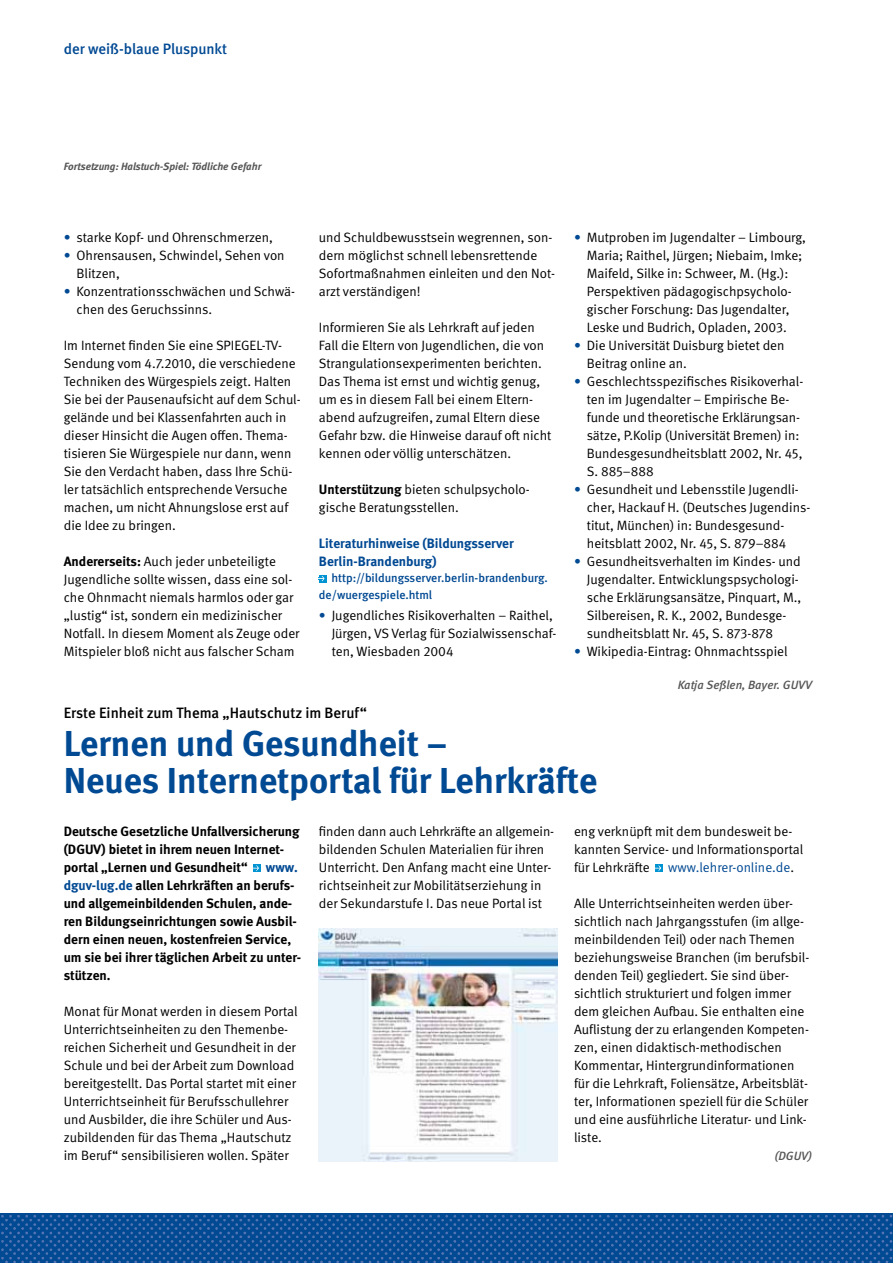
<style>
.page{position:relative;width:893px;height:1263px;background:#fff}
.page>*{position:absolute;margin:0;border:0;box-sizing:border-box;transform-origin:0 0}
.t1{font:700 36px/37.5px "DGUV Meta";color:#004993}
.t2{font:500 15px "DGUV Meta";color:#000}
.t3{font:500 15px "DGUV Meta";color:#004993}
.t4{font:13.5px/18px "DGUV Meta";color:#000}
.t5{font:700 13.5px/18px "DGUV Meta";color:#000}
.t6{font:700 13.5px/18px "DGUV Meta";color:#004993}
.t7{font:13.5px "DGUV Meta";color:#004993}
.t8{font:500 12px/16.5px "DGUV Meta";color:#004993}
.t9{font:italic 500 12px "DGUV Meta";color:#565656}
.t10{font:italic 700 10.5px "DGUV Meta";color:#565656}
.s1{color:#004993}
.s2{font-weight:700}
.s3{color:#000}
</style>
<div class="page">
<img style="left:0;top:1214px;width:893px;height:49px">
<svg style="left:319px;top:575px;width:7px;height:7px"></svg>
<div style="left:253px;top:864px;width:8px;height:8px;background:#0093d2"></div>
<svg style="left:253px;top:865px;width:6px;height:7px"></svg>
<svg style="left:656px;top:864px;width:7px;height:8px"></svg>
<img style="left:319px;top:928px;width:238px;height:233px">
<p class="t3" style="left:64px;top:40px;width:165px">der weiß-blaue Pluspunkt</p>
<p class="t10" style="left:64px;top:160px;width:199px">Fortsetzung: Halstuch-Spiel: Tödliche Gefahr</p>
<p class="t4" style="left:64px;top:228px;width:211px"><span class="s1">•</span> starke Kopf- und Ohrenschmerzen,</p>
<p class="t4" style="left:77px;top:246px;width:210px;text-indent:-13px"><span class="s1">•</span> Ohrensausen, Schwindel, Sehen von<br>Blitzen,</p>
<p class="t4" style="left:77px;top:282px;width:220px;text-indent:-13px"><span class="s1">•</span> Konzentrationsschwächen und Schwä&shy;chen des Geruchssinns.</p>
<p class="t4" style="left:64px;top:336px;width:238px">Im Internet finden Sie eine SPIEGEL-TV-Sendung vom 4.7.2010, die verschiedene Techniken des Würgespiels zeigt. Halten Sie bei der Pausenaufsicht auf dem Schul&shy;gelände und bei Klassenfahrten auch in dieser Hinsicht die Augen offen. Thema&shy;tisieren Sie Würgespiele nur dann, wenn Sie den Verdacht haben, dass Ihre Schü&shy;ler tatsächlich entsprechende Versuche machen, um nicht Ahnungslose erst auf die Idee zu bringen.</p>
<p class="t4" style="left:64px;top:552px;width:237px"><span class="s2">Andererseits:</span> Auch jeder unbeteiligte Jugendliche sollte wissen, dass eine sol&shy;che Ohnmacht niemals harmlos oder gar „lustig“ ist, sondern ein medizinischer Notfall. In diesem Moment als Zeuge oder Mitspieler bloß nicht aus falscher Scham</p>
<p class="t4" style="left:319px;top:228px;width:238px">und Schuldbewusstsein wegrennen, son&shy;dern möglichst schnell lebensrettende Sofortmaßnahmen einleiten und den Not&shy;arzt verständigen!</p>
<p class="t4" style="left:319px;top:318px;width:234px">Informieren Sie als Lehrkraft auf jeden Fall die Eltern von Jugendlichen, die von Strangulationsexperimenten berichten.<br>Das Thema ist ernst und wichtig genug, um es in diesem Fall bei einem Eltern&shy;abend aufzugreifen, zumal Eltern diese Gefahr bzw. die Hinweise darauf oft nicht kennen oder völlig unterschätzen.</p>
<p class="t4" style="left:319px;top:480px;width:211px"><span class="s2">Unterstützung</span> bieten schulpsycholo&shy;gische Beratungsstellen.</p>
<p class="t6" style="left:319px;top:534px;width:196px">Literaturhinweise (Bildungsserver<br>Berlin-Brandenburg)</p>
<p class="t8" style="left:319px;top:570px;width:230px;text-indent:13px">http://bildungsserver.berlin-brandenburg. de/wuergespiele.html</p>
<p class="t4" style="left:332px;top:606px;width:226px;text-indent:-13px"><span class="s1">•</span> Jugendliches Risikoverhalten – Raithel,<br>Jürgen, VS Verlag für Sozialwissenschaf&shy;ten, Wiesbaden 2004</p>
<p class="t4" style="left:587px;top:228px;width:221px;text-indent:-13px"><span class="s1">•</span> Mutproben im Jugendalter – Limbourg, Maria; Raithel, Jürgen; Niebaim, Imke; Maifeld, Silke in: Schweer, M. (Hg.):<br>Perspektiven pädagogischpsycholo&shy;gischer Forschung: Das Jugendalter, Leske und Budrich, Opladen, 2003.</p>
<p class="t4" style="left:587px;top:336px;width:199px;text-indent:-13px"><span class="s1">•</span> Die Universität Duisburg bietet den<br>Beitrag online an.</p>
<p class="t4" style="left:587px;top:372px;width:218px;text-indent:-13px"><span class="s1">•</span> Geschlechtsspezifisches Risikoverhal&shy;ten im Jugendalter – Empirische Be&shy;funde und theoretische Erklärungsan&shy;sätze, P.Kolip (Universität Bremen) in:<br>Bundesgesundheitsblatt 2002, Nr. 45, S. 885–888</p>
<p class="t4" style="left:587px;top:480px;width:225px;text-indent:-13px"><span class="s1">•</span> Gesundheit und Lebensstile Jugendli&shy;cher, Hackauf H. (Deutsches Jugendins&shy;titut, München) in: Bundesgesund&shy;heitsblatt 2002, Nr. 45, S. 879–884</p>
<p class="t4" style="left:587px;top:552px;width:216px;text-indent:-13px"><span class="s1">•</span> Gesundheitsverhalten im Kindes- und Jugendalter. Entwicklungspsychologi&shy;sche Erklärungsansätze, Pinquart, M., Silbereisen, R. K., 2002, Bundesge&shy;sundheitsblatt Nr. 45, S. 873-878</p>
<p class="t4" style="left:574px;top:642px;width:215px"><span class="s1">•</span> Wikipedia-Eintrag: Ohnmachtsspiel</p>
<p class="t9" style="left:678px;top:677px;width:136px">Katja Seßlen, Bayer. GUVV</p>
<p class="t2" style="left:64px;top:704px;width:305px">Erste Einheit zum Thema „Hautschutz im Beruf“</p>
<h1 class="t1" style="left:64px;top:726px;width:535px">Lernen und Gesundheit –<br>Neues Internetportal für Lehrkräfte</h1>
<p class="t4" style="left:319px;top:822px;width:237px">finden dann auch Lehrkräfte an allgemein&shy;bildenden Schulen Materialien für ihren Unterricht. Den Anfang macht eine Unter&shy;richtseinheit zur Mobilitätserziehung in der Sekundarstufe I. Das neue Portal ist</p>
<p class="t4" style="left:574px;top:822px;width:231px">eng verknüpft mit dem bundesweit be&shy;kannten Service- und Informationsportal für Lehrkräfte</p>
<p class="t5" style="left:64px;top:822px;width:237px">Deutsche Gesetzliche Unfallversicherung (DGUV) bietet in ihrem neuen Internet&shy;portal „Lernen und Gesundheit“</p>
<p class="t7" style="left:668px;top:859px;width:127px">www.lehrer-online.de<span class="s3">.</span></p>
<p class="t4" style="left:574px;top:894px;width:237px">Alle Unterrichtseinheiten werden über&shy;sichtlich nach Jahrgangsstufen (im allge&shy;meinbildenden Teil) oder nach Themen beziehungsweise Branchen (im berufsbil&shy;denden Teil) gegliedert. Sie sind über&shy;sichtlich strukturiert und folgen immer dem gleichen Aufbau. Sie enthalten eine Auflistung der zu erlangenden Kompeten&shy;zen, einen didaktisch-methodischen Kommentar, Hintergrundinformationen für die Lehrkraft, Foliensätze, Arbeitsblät&shy;ter, Informationen speziell für die Schüler und eine ausführliche Literatur- und Link&shy;liste.</p>
<p class="t9" style="left:774px;top:1148px;width:39px">(DGUV)</p>
<p class="t5" style="left:64px;top:858px;width:239px;text-indent:202px"><span class="s1">www. dguv-lug.de</span> allen Lehrkräften an berufs&shy;und allgemeinbildenden Schulen, ande&shy;ren Bildungseinrichtungen sowie Ausbil&shy;dern einen neuen, kostenfreien Service, um sie bei ihrer täglichen Arbeit zu unter&shy;stützen.</p>
<p class="t4" style="left:64px;top:1002px;width:235px">Monat für Monat werden in diesem Portal Unterrichtseinheiten zu den Themenbe&shy;reichen Sicherheit und Gesundheit in der Schule und bei der Arbeit zum Download bereitgestellt. Das Portal startet mit einer Unterrichtseinheit für Berufsschullehrer und Ausbilder, die ihre Schüler und Aus&shy;zubildenden für das Thema „Hautschutz im Beruf“ sensibilisieren wollen. Später</p>
</div>
